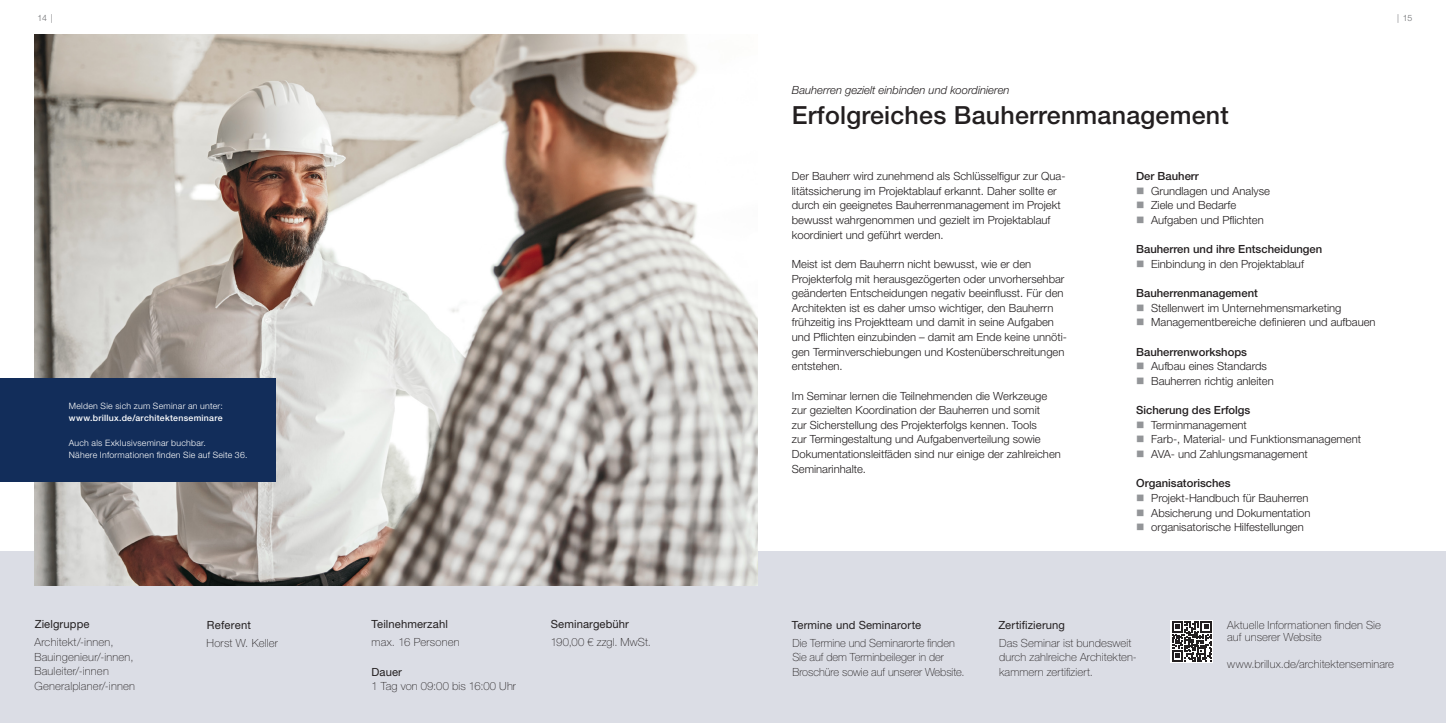
<style>
.page{position:relative;width:1446px;height:723px;background:#fff}
.page>*{position:absolute;margin:0;border:0;box-sizing:border-box;transform-origin:0 0}
.t1{font:500 25px "Helvetica Neue LT Pro";letter-spacing:.01em;color:#231f20}
.t2{font:300 11.25px/14.6px "Helvetica Neue LT Pro";color:#231f20}
.t3{font:100 11.25px/14.6px "Helvetica Neue LT Pro";letter-spacing:.01em;color:#231f20}
.t4{font:500 11.25px "Helvetica Neue LT Pro";color:#231f20}
.t5{font:11.25px "Helvetica Neue LT Pro";letter-spacing:.01em;color:#231f20}
.t6{font:italic 300 11.25px "Helvetica Neue LT Pro";color:#231f20}
.t7{font:300 8.75px/12.1px "Helvetica Neue LT Pro";letter-spacing:.03em;color:#fff}
.t8{font:500 8.75px "Helvetica Neue LT Pro";letter-spacing:.03em;color:#fff}
.t9{font:300 8.75px "Helvetica Neue LT Pro";color:#6c6d70}
.s1{color:#939598}
</style>
<div class="page">
<div style="left:0;top:551px;width:1446px;height:172px;background:#dbdde5"></div>
<img style="left:34px;top:34px;width:723px;height:551px">
<div style="left:0;top:379px;width:275px;height:103px;background:#122d5a"></div>
<svg style="left:1170px;top:620px;width:43px;height:43px"></svg>
<svg style="left:1171px;top:621px;width:41px;height:40px;background:#757273"></svg>
<p class="t9" style="left:37px;top:13px;width:17px">14 |</p>
<p class="t9" style="left:1397px;top:13px;width:17px">| 15</p>
<p class="t7" style="left:69px;top:400px;width:155px">Melden Sie sich zum Seminar an unter:</p>
<p class="t8" style="left:69px;top:413px;width:155px">www.brillux.de/architektenseminare</p>
<p class="t7" style="left:69px;top:436px;width:180px">Auch als Exklusivseminar buchbar.<br>Nähere Informationen finden Sie auf Seite 36.</p>
<p class="t5" style="left:35px;top:617px;width:56px">Zielgruppe</p>
<p class="t3" style="left:34px;top:635px;width:102px">Architekt/-innen,<br>Bauingenieur/-innen,<br>Bauleiter/-innen<br>Generalplaner/-innen</p>
<p class="t5" style="left:207px;top:618px;width:46px">Referent</p>
<p class="t3" style="left:207px;top:635px;width:73px">Horst W. Keller</p>
<p class="t5" style="left:371px;top:617px;width:78px">Teilnehmerzahl</p>
<p class="t5" style="left:371px;top:665px;width:32px">Dauer</p>
<p class="t3" style="left:371px;top:635px;width:90px">max. 16 Personen</p>
<p class="t3" style="left:371px;top:678px;width:146px">1 Tag von 09:00 bis 16:00 Uhr</p>
<p class="t5" style="left:551px;top:617px;width:80px">Seminargebühr</p>
<p class="t3" style="left:551px;top:635px;width:102px">190,00 € zzgl. MwSt.</p>
<p class="t6" style="left:792px;top:83px;width:219px">Bauherren gezielt einbinden und koordinieren</p>
<h1 class="t1" style="left:792px;top:100px;width:438px">Erfolgreiches Bauherrenmanagement</h1>
<p class="t2" style="left:792px;top:169px;width:275px">Der Bauherr wird zunehmend als Schlüsselfigur zur Qua&shy;litätssicherung im Projektablauf erkannt. Daher sollte er durch ein geeignetes Bauherrenmanagement im Projekt bewusst wahrgenommen und gezielt im Projektablauf koordiniert und geführt werden.</p>
<p class="t2" style="left:792px;top:256px;width:277px">Meist ist dem Bauherrn nicht bewusst, wie er den Projekterfolg mit herausgezögerten oder unvorhersehbar geänderten Entscheidungen negativ beeinflusst. Für den Architekten ist es daher umso wichtiger, den Bauherrn frühzeitig ins Projektteam und damit in seine Aufgaben und Pflichten einzubinden – damit am Ende keine unnöti&shy;gen Terminverschiebungen und Kostenüberschreitungen entstehen.</p>
<p class="t2" style="left:792px;top:388px;width:271px">Im Seminar lernen die Teilnehmenden die Werkzeuge zur gezielten Koordination der Bauherren und somit<br>zur Sicherstellung des Projekterfolgs kennen. Tools<br>zur Termingestaltung und Aufgabenverteilung sowie Dokumentationsleitfäden sind nur einige der zahlreichen Seminarinhalte.</p>
<p class="t4" style="left:1136px;top:169px;width:64px">Der Bauherr</p>
<p class="t2" style="left:1136px;top:183px;width:135px"><span class="s1">■</span> Grundlagen und Analyse</p>
<p class="t2" style="left:1136px;top:198px;width:102px"><span class="s1">■</span> Ziele und Bedarfe</p>
<p class="t2" style="left:1136px;top:212px;width:129px"><span class="s1">■</span> Aufgaben und Pflichten</p>
<p class="t4" style="left:1136px;top:243px;width:188px">Bauherren und ihre Entscheidungen</p>
<p class="t2" style="left:1136px;top:256px;width:169px"><span class="s1">■</span> Einbindung in den Projektablauf</p>
<p class="t4" style="left:1136px;top:286px;width:123px">Bauherrenmanagement</p>
<p class="t2" style="left:1136px;top:300px;width:207px"><span class="s1">■</span> Stellenwert im Unternehmensmarketing</p>
<p class="t2" style="left:1136px;top:315px;width:241px"><span class="s1">■</span> Managementbereiche definieren und aufbauen</p>
<p class="t4" style="left:1136px;top:345px;width:112px">Bauherrenworkshops</p>
<p class="t2" style="left:1136px;top:359px;width:132px"><span class="s1">■</span> Aufbau eines Standards</p>
<p class="t2" style="left:1136px;top:373px;width:139px"><span class="s1">■</span> Bauherren richtig anleiten</p>
<p class="t4" style="left:1136px;top:403px;width:116px">Sicherung des Erfolgs</p>
<p class="t2" style="left:1136px;top:417px;width:112px"><span class="s1">■</span> Terminmanagement</p>
<p class="t2" style="left:1136px;top:432px;width:226px"><span class="s1">■</span> Farb-, Material- und Funktionsmanagement</p>
<p class="t2" style="left:1136px;top:446px;width:173px"><span class="s1">■</span> AVA- und Zahlungsmanagement</p>
<p class="t4" style="left:1136px;top:477px;width:96px">Organisatorisches</p>
<p class="t2" style="left:1136px;top:490px;width:174px"><span class="s1">■</span> Projekt-Handbuch für Bauherren</p>
<p class="t2" style="left:1136px;top:505px;width:176px"><span class="s1">■</span> Absicherung und Dokumentation</p>
<p class="t2" style="left:1136px;top:520px;width:169px"><span class="s1">■</span> organisatorische Hilfestellungen</p>
<p class="t5" style="left:792px;top:618px;width:131px">Termine und Seminarorte</p>
<p class="t5" style="left:998px;top:618px;width:68px">Zertifizierung</p>
<p class="t3" style="left:792px;top:635px;width:174px">Die Termine und Seminarorte finden<br>Sie auf dem Terminbeileger in der<br>Broschüre sowie auf unserer Website.</p>
<p class="t3" style="left:999px;top:635px;width:139px">Das Seminar ist bundesweit durch zahlreiche Architekten&shy;kammern zertifiziert.</p>
<p class="t3" style="left:1227px;top:619px;width:155px;line-height:12.1px">Aktuelle Informationen finden Sie auf unserer Website</p>
<p class="t3" style="left:1227px;top:656px;width:168px">www.brillux.de/architektenseminare</p>
</div>
